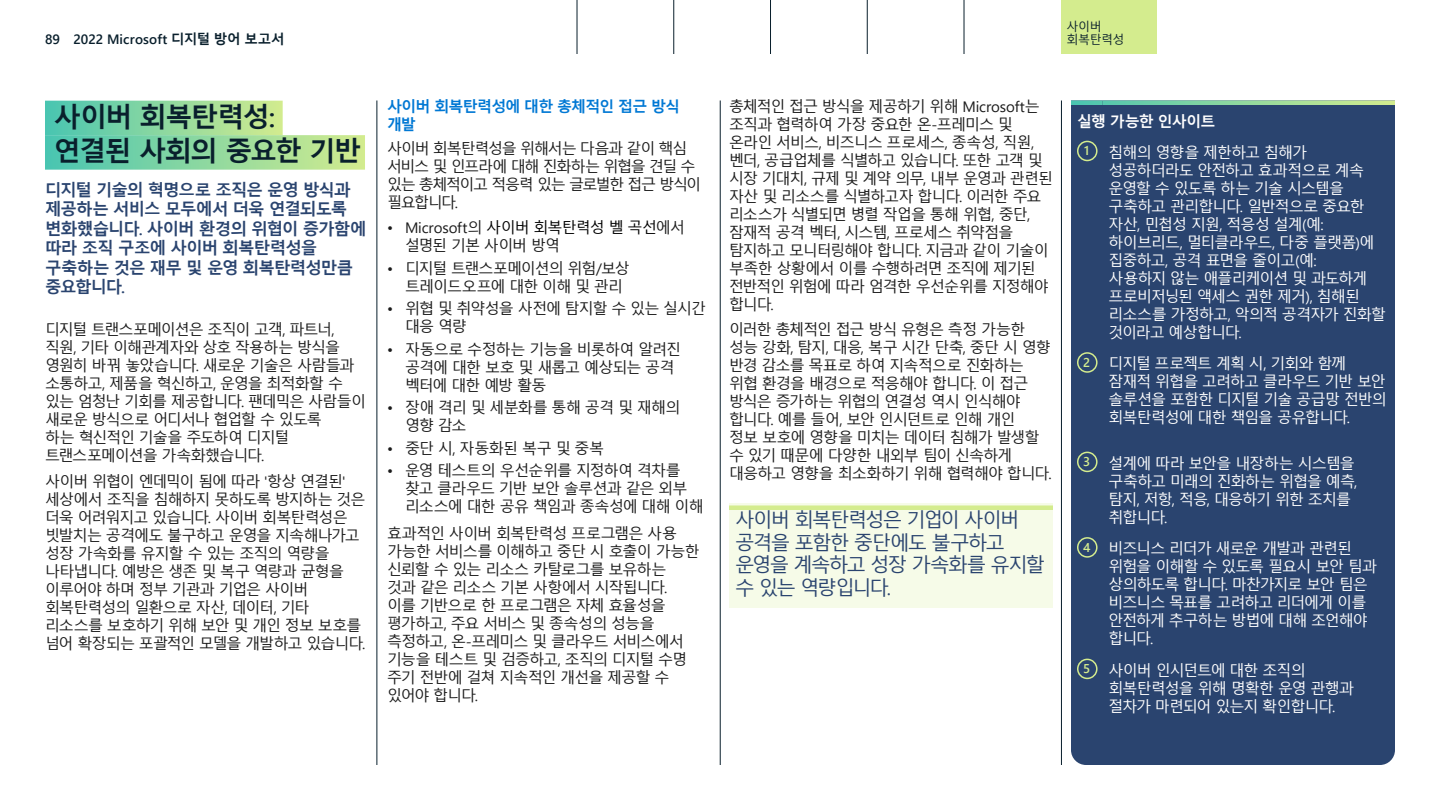
<style>
.page{position:relative;width:1440px;height:810px;background:#fff}
.page>*{position:absolute;margin:0;border:0;box-sizing:border-box;transform-origin:0 0}
.Heading_level_3{font:700 27px/34.5px "Malgun Gothic";letter-spacing:-.055em;color:#091f2c}
.Paragraph_Style_exce{font:19.5px/22.5px "Malgun Gothic";letter-spacing:-.09em;color:#2a446f}
.medium_text_bold_blu{font:700 16.5px/19.5px "Malgun Gothic";letter-spacing:-.055em;color:#2a446f}
.Paragraph_Style_11{font:15px/18px "Malgun Gothic";letter-spacing:-.065em;color:#1a1a1a}
.Bodytext_10_12_copy{font:15px/18px "Malgun Gothic";letter-spacing:-.065em;color:#fff}
.H4_blue{font:700 15px/18px "Malgun Gothic";letter-spacing:-.06em;color:#0078d4}
.Paragraph_Style_11-2{font:15px "Malgun Gothic";letter-spacing:-.02em;color:#1a1a1a}
.H4_blue-2{font:700 15px "Malgun Gothic";letter-spacing:-.055em;color:#fff}
.t1{font:600 13.5px "Segoe UI";letter-spacing:.005em;color:#091f2c}
.List_Lbl_pale_lime_c{font:600 12.75px "Segoe UI";color:#d4ec8e}
.PageTab{font:12px/13.5px "Malgun Gothic";letter-spacing:-.04em;color:#091f2c}
.s1{font-family:"Malgun Gothic";font-weight:700}
.s2{font-family:"Segoe UI";font-weight:600}
.s3{font-family:"Segoe UI"}
.s4{color:#000}
</style>
<div class="page">
<hr style="left:720px;top:100px;width:1px;height:665px;background:#091f2c">
<hr style="left:377px;top:100px;width:1px;height:665px;background:#091f2c">
<hr style="left:1061px;top:100px;width:1px;height:665px;background:#091f2c">
<div style="left:1071px;top:105px;width:324px;height:660px;background:#2a446f"></div>
<div style="left:729px;top:504px;width:324px;height:104px;background:#f6fbe8"></div>
<div style="left:729px;top:505px;width:324px;height:5px;background:#d4ec8e"></div>
<div style="left:45px;top:101px;width:238px;height:34px;background:linear-gradient(to right,#48c5b1,#d2ec8e)"></div>
<div style="left:45px;top:135px;width:320px;height:35px;background:linear-gradient(to right,#48c5b1,#d2ec8e)"></div>
<div style="left:1071px;top:100px;width:31px;height:5px;background:#4fc7af"></div>
<svg style="left:1102px;top:100px;width:293px;height:5px"></svg>
<div style="left:1077px;top:141px;width:21px;height:20px;border:2px solid #d4ec8e;border-radius:50%"></div>
<div style="left:1077px;top:352px;width:21px;height:21px;border:2px solid #d4ec8e;border-radius:50%"></div>
<div style="left:1077px;top:452px;width:21px;height:20px;border:2px solid #d4ec8e;border-radius:50%"></div>
<div style="left:1077px;top:537px;width:21px;height:21px;border:2px solid #d4ec8e;border-radius:50%"></div>
<div style="left:1077px;top:659px;width:21px;height:20px;border:2px solid #d4ec8e;border-radius:50%"></div>
<hr style="left:577px;top:0;width:1px;height:54px;background:#091f2c">
<hr style="left:964px;top:0;width:1px;height:54px;background:#091f2c">
<hr style="left:867px;top:0;width:1px;height:54px;background:#091f2c">
<hr style="left:770px;top:0;width:1px;height:54px;background:#091f2c">
<hr style="left:673px;top:0;width:1px;height:54px;background:#091f2c">
<div style="left:1062px;top:0;width:95px;height:54px;background:#d4ec8e"></div>
<p class="t1" style="left:45px;top:26px;width:241px">89 2022 Microsoft <span class="s1">디지털 방어 보고서</span></p>
<h4 class="PageTab" style="left:1066px;top:20px;width:60px">사이버 회복탄력성</h4>
<h3 class="Heading_level_3" style="left:54px;top:100px;width:309px">사이버 회복탄력성<span class="s2">:<br></span>연결된 사회의 중요한 기반</h3>
<p class="medium_text_bold_blu" style="left:45px;top:180px;width:323px">디지털 기술의 혁명으로 조직은 운영 방식과 제공하는 서비스 모두에서 더욱 연결되도록 변화했습니다<span class="s2">.</span> 사이버 환경의 위협이 증가함에 따라 조직 구조에 사이버 회복탄력성을 구축하는 것은 재무 및 운영 회복탄력성만큼 중요합니다<span class="s2">.</span></p>
<p class="Paragraph_Style_11" style="left:45px;top:321px;width:323px">디지털 트랜스포메이션은 조직이 고객<span class="s3">,</span> 파트너<span class="s3">, </span>직원<span class="s3">,</span> 기타 이해관계자와 상호 작용하는 방식을 영원히 바꿔 놓았습니다<span class="s3">.</span> 새로운 기술은 사람들과 소통하고<span class="s3">,</span> 제품을 혁신하고<span class="s3">,</span> 운영을 최적화할 수 있는 엄청난 기회를 제공합니다<span class="s3">.</span> 팬데믹은 사람들이 새로운 방식으로 어디서나 협업할 수 있도록<br>하는 혁신적인 기술을 주도하여 디지털 트랜스포메이션을 가속화했습니다<span class="s3">.</span></p>
<p class="Paragraph_Style_11" style="left:45px;top:473px;width:322px">사이버 위협이 엔데믹이 됨에 따라 <span class="s3">'</span>항상 연결된<span class="s3">' </span>세상에서 조직을 침해하지 못하도록 방지하는 것은 더욱 어려워지고 있습니다<span class="s3">.</span> 사이버 회복탄력성은 빗발치는 공격에도 불구하고 운영을 지속해나가고 성장 가속화를 유지할 수 있는 조직의 역량을 나타냅니다<span class="s3">.</span> 예방은 생존 및 복구 역량과 균형을 이루어야 하며 정부 기관과 기업은 사이버 회복탄력성의 일환으로 자산<span class="s3">,</span> 데이터<span class="s3">,</span> 기타 리소스를 보호하기 위해 보안 및 개인 정보 보호를 넘어 확장되는 포괄적인 모델을 개발하고 있습니다<span class="s3">.</span></p>
<h4 class="H4_blue" style="left:387px;top:97px;width:295px">사이버 회복탄력성에 대한 총체적인 접근 방식 개발</h4>
<p class="Paragraph_Style_11" style="left:387px;top:139px;width:316px">사이버 회복탄력성을 위해서는 다음과 같이 핵심 서비스 및 인프라에 대해 진화하는 위협을 견딜 수 있는 총체적이고 적응력 있는 글로벌한 접근 방식이 필요합니다<span class="s3">.</span></p>
<p class="Paragraph_Style_11" style="left:405px;top:219px;width:282px;text-indent:-18px"><span class="s3">• Microsoft</span>의 <span class="s4">사이버 회복탄력성 벨 곡선</span>에서 설명된 기본 사이버 방역</p>
<p class="Paragraph_Style_11" style="left:405px;top:259px;width:226px;text-indent:-18px"><span class="s3">•</span> 디지털 트랜스포메이션의 위험<span class="s3">/</span>보상 트레이드오프에 대한 이해 및 관리</p>
<p class="Paragraph_Style_11" style="left:405px;top:300px;width:303px;text-indent:-18px"><span class="s3">•</span> 위협 및 취약성을 사전에 탐지할 수 있는 실시간 대응 역량</p>
<p class="Paragraph_Style_11" style="left:405px;top:340px;width:278px;text-indent:-18px"><span class="s3">•</span> 자동으로 수정하는 기능을 비롯하여 알려진 공격에 대한 보호 및 새롭고 예상되는 공격 벡터에 대한 예방 활동</p>
<p class="Paragraph_Style_11" style="left:405px;top:399px;width:277px;text-indent:-18px"><span class="s3">•</span> 장애 격리 및 세분화를 통해 공격 및 재해의 영향 감소</p>
<p class="Paragraph_Style_11-2" style="left:387px;top:440px;width:219px"><span class="s3">•</span> 중단 시<span class="s3">,</span> 자동화된 복구 및 중복</p>
<p class="Paragraph_Style_11" style="left:405px;top:462px;width:300px;text-indent:-18px"><span class="s3">•</span> 운영 테스트의 우선순위를 지정하여 격차를 찾고 클라우드 기반 보안 솔루션과 같은 외부 리소스에 대한 공유 책임과 종속성에 대해 이해</p>
<p class="Paragraph_Style_11" style="left:387px;top:525px;width:314px">효과적인 사이버 회복탄력성 프로그램은 사용 가능한 서비스를 이해하고 중단 시 호출이 가능한 신뢰할 수 있는 리소스 카탈로그를 보유하는<br>것과 같은 리소스 기본 사항에서 시작됩니다<span class="s3">. </span>이를 기반으로 한 프로그램은 자체 효율성을 평가하고<span class="s3">,</span> 주요 서비스 및 종속성의 성능을 측정하고<span class="s3">,</span> 온<span class="s3">-</span>프레미스 및 클라우드 서비스에서 기능을 테스트 및 검증하고<span class="s3">,</span> 조직의 디지털 수명 주기 전반에 걸쳐 지속적인 개선을 제공할 수 있어야 합니다<span class="s3">.</span></p>
<p class="Paragraph_Style_11" style="left:729px;top:97px;width:326px">총체적인 접근 방식을 제공하기 위해 <span class="s3">Microsoft</span>는 조직과 협력하여 가장 중요한 온<span class="s3">-</span>프레미스 및 온라인 서비스<span class="s3">,</span> 비즈니스 프로세스<span class="s3">,</span> 종속성<span class="s3">,</span> 직원<span class="s3">, </span>벤더<span class="s3">,</span> 공급업체를 식별하고 있습니다<span class="s3">.</span> 또한 고객 및 시장 기대치<span class="s3">,</span> 규제 및 계약 의무<span class="s3">,</span> 내부 운영과 관련된 자산 및 리소스를 식별하고자 합니다<span class="s3">.</span> 이러한 주요 리소스가 식별되면 병렬 작업을 통해 위협<span class="s3">,</span> 중단<span class="s3">, </span>잠재적 공격 벡터<span class="s3">,</span> 시스템<span class="s3">,</span> 프로세스 취약점을 탐지하고 모니터링해야 합니다<span class="s3">.</span> 지금과 같이 기술이 부족한 상황에서 이를 수행하려면 조직에 제기된 전반적인 위험에 따라 엄격한 우선순위를 지정해야 합니다<span class="s3">.</span></p>
<p class="Paragraph_Style_11" style="left:729px;top:321px;width:324px">이러한 총체적인 접근 방식 유형은 측정 가능한 성능 강화<span class="s3">,</span> 탐지<span class="s3">,</span> 대응<span class="s3">,</span> 복구 시간 단축<span class="s3">,</span> 중단 시 영향 반경 감소를 목표로 하여 지속적으로 진화하는 위협 환경을 배경으로 적응해야 합니다<span class="s3">.</span> 이 접근 방식은 증가하는 위협의 연결성 역시 인식해야 합니다<span class="s3">.</span> 예를 들어<span class="s3">,</span> 보안 인시던트로 인해 개인<br>정보 보호에 영향을 미치는 데이터 침해가 발생할 수 있기 때문에 다양한 내외부 팀이 신속하게 대응하고 영향을 최소화하기 위해 협력해야 합니다<span class="s3">.</span></p>
<h4 class="Paragraph_Style_exce" style="left:735px;top:509px;width:312px">사이버 회복탄력성은 기업이 사이버 공격을 포함한 중단에도 불구하고 운영을 계속하고 성장 가속화를 유지할 수 있는 역량입니다<span class="s3">.</span></h4>
<h4 class="H4_blue-2" style="left:1077px;top:112px;width:140px">실행 가능한 인사이트</h4>
<p class="List_Lbl_pale_lime_c" style="left:1084px;top:139px;width:7px">1</p>
<p class="Bodytext_10_12_copy" style="left:1108px;top:144px;width:279px">침해의 영향을 제한하고 침해가 성공하더라도 안전하고 효과적으로 계속 운영할 수 있도록 하는 기술 시스템을 구축하고 관리합니다<span class="s3">.</span> 일반적으로 중요한 자산<span class="s3">,</span> 민첩성 지원<span class="s3">,</span> 적응성 설계<span class="s3">(</span>예<span class="s3">: </span>하이브리드<span class="s3">,</span> 멀티클라우드<span class="s3">,</span> 다중 플랫폼<span class="s3">)</span>에 집중하고<span class="s3">,</span> 공격 표면을 줄이고<span class="s3">(</span>예<span class="s3">:<br></span>사용하지 않는 애플리케이션 및 과도하게 프로비저닝된 액세스 권한 제거<span class="s3">),</span> 침해된 리소스를 가정하고<span class="s3">,</span> 악의적 공격자가 진화할 것이라고 예상합니다<span class="s3">.</span></p>
<p class="List_Lbl_pale_lime_c" style="left:1083px;top:350px;width:9px">2</p>
<p class="Bodytext_10_12_copy" style="left:1108px;top:355px;width:280px">디지털 프로젝트 계획 시<span class="s3">,</span> 기회와 함께 잠재적 위협을 고려하고 클라우드 기반 보안 솔루션을 포함한 디지털 기술 공급망 전반의 회복탄력성에 대한 책임을 공유합니다<span class="s3">.</span></p>
<p class="List_Lbl_pale_lime_c" style="left:1083px;top:450px;width:9px">3</p>
<p class="Bodytext_10_12_copy" style="left:1108px;top:455px;width:250px">설계에 따라 보안을 내장하는 시스템을 구축하고 미래의 진화하는 위협을 예측<span class="s3">, </span>탐지<span class="s3">,</span> 저항<span class="s3">,</span> 적응<span class="s3">,</span> 대응하기 위한 조치를 취합니다<span class="s3">.</span></p>
<p class="List_Lbl_pale_lime_c" style="left:1083px;top:535px;width:9px">4</p>
<p class="Bodytext_10_12_copy" style="left:1108px;top:540px;width:270px">비즈니스 리더가 새로운 개발과 관련된 위험을 이해할 수 있도록 필요시 보안 팀과 상의하도록 합니다<span class="s3">.</span> 마찬가지로 보안 팀은 비즈니스 목표를 고려하고 리더에게 이를 안전하게 추구하는 방법에 대해 조언해야 합니다<span class="s3">.</span></p>
<p class="List_Lbl_pale_lime_c" style="left:1083px;top:657px;width:9px">5</p>
<p class="Bodytext_10_12_copy" style="left:1108px;top:662px;width:247px">사이버 인시던트에 대한 조직의 회복탄력성을 위해 명확한 운영 관행과 절차가 마련되어 있는지 확인합니다<span class="s3">.</span></p>
</div>
